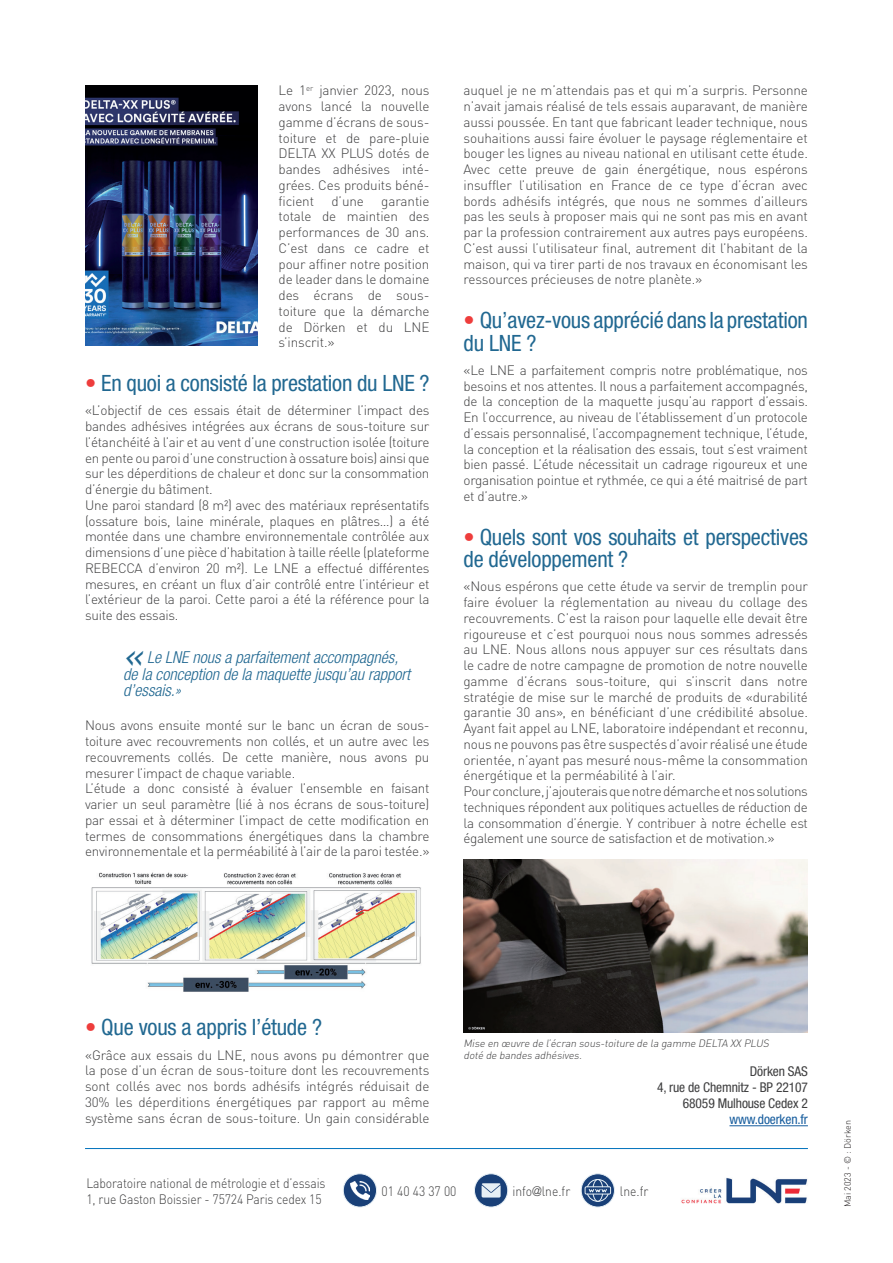
<style>
.page{position:relative;width:893px;height:1263px;background:#fff}
.page>*{position:absolute;margin:0;border:0;box-sizing:border-box;transform-origin:0 0}
.t1{font:condensed 22.5px/22.5px "Helvetica Neue";letter-spacing:-.01em;color:#216891}
.Citation{font:italic 300 condensed 16.5px/16.5px "Helvetica Neue";color:#216891}
.t2{font:300 13.5px/15.8px "DINOT";letter-spacing:-.015em;color:#3e3e3f;text-align:justify}
.t3{font:300 13.5px "DINOT";letter-spacing:-.015em;color:#3e3e3f;scale:.9 1}
.t4{font:condensed 13.5px "Helvetica Neue";letter-spacing:-.01em;color:#3e3e3f}
.t5{font:condensed 13.5px "Helvetica Neue";letter-spacing:-.01em;color:#175d9e}
.t6{font:italic 300 10.5px "DINOT";color:#3e3e3f}
.t7{font:300 9px "DINOT";color:#231f20}
.s1{color:#ee3d3c}
.s2{font-family:"DINOT";font-weight:400;font-stretch:normal;font-size:36px}
.s3{font-family:"Helvetica Neue";font-stretch:condensed}
</style>
<div class="page">
<svg style="left:581px;top:1174px;width:33px;height:33px"></svg>
<div style="left:581px;top:1173px;width:34px;height:34px;border:1px solid #e6eff5;border-radius:50%"></div>
<div style="left:585px;top:1186px;width:26px;height:8px;border:1px solid #e6eff5"></div>
<svg style="left:586px;top:1178px;width:23px;height:24px"></svg>
<svg style="left:474px;top:1174px;width:34px;height:33px"></svg>
<div style="left:474px;top:1173px;width:34px;height:34px;border:1px solid #e6eff5;border-radius:50%"></div>
<svg style="left:482px;top:1183px;width:19px;height:14px"></svg>
<svg style="left:343px;top:1174px;width:34px;height:33px"></svg>
<div style="left:343px;top:1173px;width:34px;height:34px;border:1px solid #e6eff5;border-radius:50%"></div>
<img style="left:350px;top:1182px;width:19px;height:17px">
<img style="left:463px;top:859px;width:344px;height:173px">
<hr style="left:85px;top:1148px;width:723px;height:1px;background:#0072bc">
<img style="left:681px;top:1178px;width:127px;height:26px">
<hr style="left:729px;top:1125px;width:79px;height:1px;background:#175d9e">
<img style="left:86px;top:85px;width:171px;height:260px">
<img style="left:91px;top:872px;width:330px;height:120px">
<p class="t2" style="left:279px;top:82px;width:152px">Le 1<sup>er</sup> janvier 2023, nous avons lancé la nouvelle gamme d’écrans de sous&shy;toiture et de pare-pluie DELTA XX PLUS dotés de bandes adhésives inté&shy;grées. Ces produits béné&shy;ficient</p>
<p class="t2" style="left:279px;top:193px;width:152px;text-indent:103px">garantie totale de maintien des performances de 30 ans.<br>C’est dans ce cadre et pour affiner notre position de leader dans le domaine des écrans de sous&shy;toiture que la démarche de Dörken et du LNE s’inscrit.»</p>
<p class="t1" style="left:85px;top:372px;width:346px"><span class="s1">•</span> En quoi a consisté la prestation du LNE ?</p>
<p class="t2" style="left:85px;top:403px;width:346px">«L’objectif de ces essais était de déterminer l’impact des bandes adhésives intégrées aux écrans de sous-toiture sur l’étanchéité à l’air et au vent d’une construction isolée (toiture en pente ou paroi d’une construction à ossature bois) ainsi que sur les déperditions de chaleur et donc sur la consommation d’énergie du bâtiment.</p>
<p class="t2" style="left:85px;top:497px;width:346px">Une paroi standard (8 m²) avec des matériaux représentatifs (ossature bois, laine minérale, plaques en plâtres…) a été montée dans une chambre environnementale contrôlée aux dimensions d’une pièce d’habitation à taille réelle (plateforme REBECCA d’environ 20 m²). Le LNE a effectué différentes mesures, en créant un flux d’air contrôlé entre l’intérieur et l’extérieur de la paroi. Cette paroi a été la référence pour la suite des essais.</p>
<p class="t2" style="left:331px;top:193px;width:34px">d’une</p>
<p class="Citation" style="left:123px;top:649px;width:288px"><span class="s2">«</span>Le LNE nous a parfaitement accompagnés, de la conception de la maquette jusqu’au rapport d’essais.»</p>
<p class="t2" style="left:85px;top:718px;width:346px">Nous avons ensuite monté sur le banc un écran de sous&shy;toiture avec recouvrements non collés, et un autre avec les recouvrements collés. De cette manière, nous avons pu mesurer l’impact de chaque variable.</p>
<p class="t2" style="left:85px;top:781px;width:346px">L’étude a donc consisté à évaluer l’ensemble en faisant varier un seul paramètre (lié à nos écrans de sous-toiture) par essai et à déterminer l’impact de cette modification en termes de consommations énergétiques dans la chambre environnementale et la perméabilité à l’air de la paroi testée.»</p>
<p class="t2" style="left:463px;top:82px;width:346px">auquel je ne m’attendais pas et qui m’a surpris. Personne n’avait jamais réalisé de tels essais auparavant, de manière aussi poussée. En tant que fabricant leader technique, nous souhaitions aussi faire évoluer le paysage réglementaire et bouger les lignes au niveau national en utilisant cette étude.</p>
<p class="t2" style="left:463px;top:161px;width:346px">Avec cette preuve de gain énergétique, nous espérons insuffler l’utilisation en France de ce type d’écran avec bords adhésifs intégrés, que nous ne sommes d’ailleurs pas les seuls à proposer mais qui ne sont pas mis en avant par la profession contrairement aux autres pays européens.<br>C’est aussi l’utilisateur final, autrement dit l’habitant de la maison, qui va tirer parti de nos travaux en économisant les ressources précieuses de notre planète.»</p>
<p class="t1" style="left:463px;top:309px;width:346px"><span class="s1">•</span> Qu’avez-vous apprécié dans la prestation du LNE ?</p>
<p class="t2" style="left:463px;top:362px;width:346px">«Le LNE a parfaitement compris notre problématique, nos besoins et nos attentes. Il nous a parfaitement accompagnés, de la conception de la maquette jusqu’au rapport d’essais.<br>En l’occurrence, au niveau de l’établissement d’un protocole d’essais personnalisé, l’accompagnement technique, l’étude, la conception et la réalisation des essais, tout s’est vraiment bien passé. L’étude nécessitait un cadrage rigoureux et une organisation pointue et rythmée, ce qui a été maitrisé de part et d’autre.»</p>
<p class="t1" style="left:463px;top:525px;width:346px"><span class="s1">•</span> Quels sont vos souhaits et perspectives de développement ?</p>
<p class="t2" style="left:463px;top:579px;width:346px">«Nous espérons que cette étude va servir de tremplin pour faire évoluer la réglementation au niveau du collage des recouvrements. C’est la raison pour laquelle elle devait être rigoureuse et c’est pourquoi nous nous sommes adressés au LNE. Nous allons nous appuyer sur ces résultats dans le cadre de notre campagne de promotion de notre nouvelle gamme d’écrans sous-toiture, qui s’inscrit dans notre stratégie de mise sur le marché de produits de «durabilité garantie 30 ans», en bénéficiant d’une crédibilité absolue.<br>Ayant fait appel au LNE, laboratoire indépendant et reconnu, nous ne pouvons pas être suspectés d’avoir réalisé une étude orientée, n’ayant pas mesuré nous-même la consommation énergétique et la perméabilité à l’air.</p>
<p class="t2" style="left:463px;top:783px;width:346px">Pour conclure, j’ajouterais que notre démarche et nos solutions techniques répondent aux politiques actuelles de réduction de la consommation d’énergie. Y contribuer à notre échelle est également une source de satisfaction et de motivation.»</p>
<p class="t2" style="left:463px;top:866px;width:5px">.</p>
<p class="t1" style="left:85px;top:1016px;width:239px"><span class="s1">•</span> Que vous a appris l’étude ?</p>
<p class="t2" style="left:85px;top:1047px;width:346px">«Grâce aux essais du LNE, nous avons pu démontrer que la pose d’un écran de sous-toiture dont les recouvrements sont collés avec nos bords adhésifs intégrés réduisait de 30% les déperditions énergétiques par rapport au même système sans écran de sous-toiture. Un gain considérable</p>
<p class="t6" style="left:463px;top:1036px;width:309px">Mise en œuvre de l’écran sous-toiture de la gamme DELTA XX PLUS</p>
<p class="t6" style="left:463px;top:1048px;width:122px">doté de bandes adhésives.</p>
<p class="t4" style="left:750px;top:1063px;width:60px">Dörken SAS</p>
<p class="t4" style="left:657px;top:1079px;width:152px">4, rue de Chemnitz - BP 22107</p>
<p class="t4" style="left:683px;top:1096px;width:126px">68059 Mulhouse Cedex 2</p>
<p class="t5" style="left:729px;top:1112px;width:80px">www.doerken.fr</p>
<p class="t3" style="left:86px;top:1174px;width:267px">Laboratoire national de métrologie et d’essais</p>
<p class="t3" style="left:86px;top:1190px;width:263px">1, rue Gaston Boissier - 75724 Paris cedex 15</p>
<p class="t3" style="left:382px;top:1182px;width:85px">01 40 43 37 00</p>
<p class="t3" style="left:512px;top:1183px;width:66px">info<span class="s3">@</span>lne.fr</p>
<p class="t3" style="left:620px;top:1182px;width:33px">lne.fr</p>
<p class="t7" style="left:842px;top:1207px;width:89px;rotate:-90deg">Mai 2023 - © : Dörken</p>
</div>
